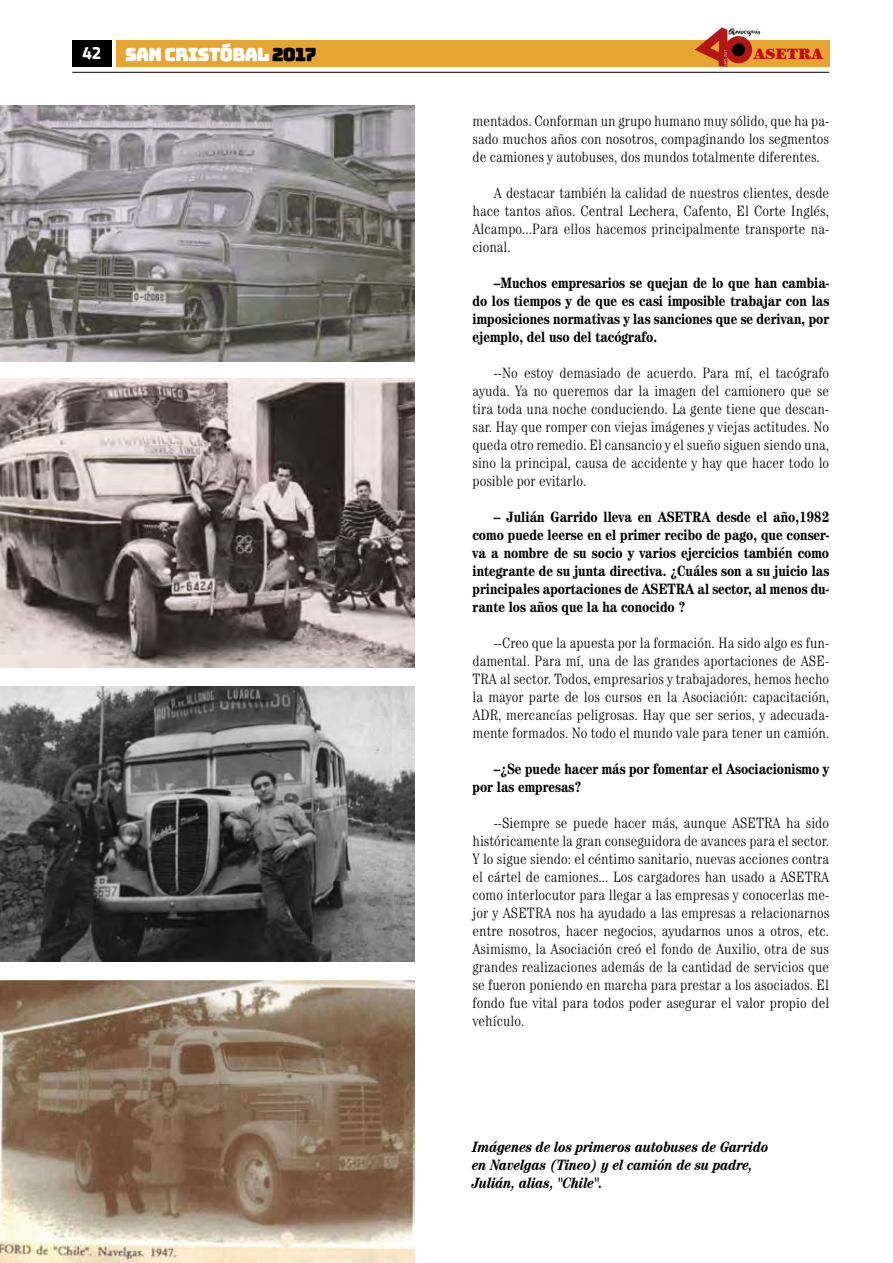
<style>
.page{position:relative;width:893px;height:1263px;background:#fff}
.page>*{position:absolute;margin:0;border:0;box-sizing:border-box;transform-origin:0 0}
.t1{font:18px "Bungee Layers Outline";letter-spacing:-.04em;color:#fff}
.t2{font:800 18px "Titillium Text 22 L";color:#fff}
.t3{font:300 condensed 15px/18px "Century";color:#000;text-align:justify}
.t4{font:700 condensed 15px/18px "Century";color:#000;text-align:justify}
.t5{font:italic 700 condensed 15px/18px "Century";color:#000}
.t6{font:900 15px "Century";color:#c40d0e}
.s1{color:#000}
</style>
<div class="page">
<div style="left:72px;top:40px;width:40px;height:27px;background:#000"></div>
<div style="left:116px;top:40px;width:713px;height:27px;background:#e6a530"></div>
<hr style="left:72px;top:72px;width:757px;height:1px;background:#000">
<svg style="left:695px;top:27px;width:66px;height:40px"></svg>
<img style="left:0;top:105px;width:415px;height:257px">
<img style="left:0;top:379px;width:415px;height:289px">
<img style="left:0;top:981px;width:415px;height:282px">
<img style="left:0;top:686px;width:415px;height:275px">
<p class="t2" style="left:82px;top:39px;width:21px">42</p>
<p class="t1" style="left:125px;top:44px;width:193px">SAN CRISTÓBAL <span class="s1">2017</span></p>
<p class="t6" style="left:754px;top:45px;width:71px">ASETRA</p>
<p class="t3" style="left:472px;top:112px;width:358px">mentados. Conforman un grupo humano muy sólido, que ha pa&shy;sado muchos años con nosotros, compaginando los segmentos de camiones y autobuses, dos mundos totalmente diferentes.</p>
<p class="t3" style="left:472px;top:184px;width:358px;text-indent:21px">A destacar también la calidad de nuestros clientes, desde hace tantos años. Central Lechera, Cafento, El Corte Inglés, Alcampo...Para ellos hacemos principalmente transporte na&shy;cional.</p>
<p class="t4" style="left:472px;top:274px;width:358px;text-indent:21px">--Muchos empresarios se quejan de lo que han cambia&shy;do los tiempos y de que es casi imposible trabajar con las imposiciones normativas y las sanciones que se derivan, por ejemplo, del uso del tacógrafo.</p>
<p class="t3" style="left:472px;top:364px;width:358px;text-indent:21px">--No estoy demasiado de acuerdo. Para mí, el tacógrafo ayuda. Ya no queremos dar la imagen del camionero que se tira toda una noche conduciendo. La gente tiene que descan&shy;sar. Hay que romper con viejas imágenes y viejas actitudes. No queda otro remedio. El cansancio y el sueño siguen siendo una, sino la principal, causa de accidente y hay que hacer todo lo posible por evitarlo.</p>
<p class="t4" style="left:472px;top:508px;width:358px;text-indent:21px">-- Julián Garrido lleva en ASETRA desde el año,1982 como puede leerse en el primer recibo de pago, que conser&shy;va a nombre de su socio y varios ejercicios también como integrante de su junta directiva. ¿Cuáles son a su juicio las principales aportaciones de ASETRA al sector, al menos du&shy;rante los años que la ha conocido ?</p>
<p class="t3" style="left:472px;top:634px;width:358px;text-indent:21px">--Creo que la apuesta por la formación. Ha sido algo es fun&shy;damental. Para mí, una de las grandes aportaciones de ASE-TRA al sector. Todos, empresarios y trabajadores, hemos hecho la mayor parte de los cursos en la Asociación: capacitación, ADR, mercancías peligrosas. Hay que ser serios, y adecuada&shy;mente formados. No todo el mundo vale para tener un camión.</p>
<p class="t4" style="left:472px;top:760px;width:358px;text-indent:21px">--¿Se puede hacer más por fomentar el Asociacionismo y por las empresas?</p>
<p class="t3" style="left:472px;top:814px;width:358px;text-indent:21px">--Siempre se puede hacer más, aunque ASETRA ha sido históricamente la gran conseguidora de avances para el sector.<br>Y lo sigue siendo: el céntimo sanitario, nuevas acciones contra el cártel de camiones... Los cargadores han usado a ASETRA como interlocutor para llegar a las empresas y conocerlas me&shy;jor y ASETRA nos ha ayudado a las empresas a relacionarnos entre nosotros, hacer negocios, ayudarnos unos a otros, etc.<br>Asimismo, la Asociación creó el fondo de Auxilio, otra de sus grandes realizaciones además de la cantidad de servicios que se fueron poniendo en marcha para prestar a los asociados. El fondo fue vital para todos poder asegurar el valor propio del vehículo.</p>
<p class="t5" style="left:472px;top:1138px;width:298px">Imágenes de los primeros autobuses de Garrido en Navelgas (Tineo) y el camión de su padre,<br>Julián, alias, "Chile".</p>
</div>
